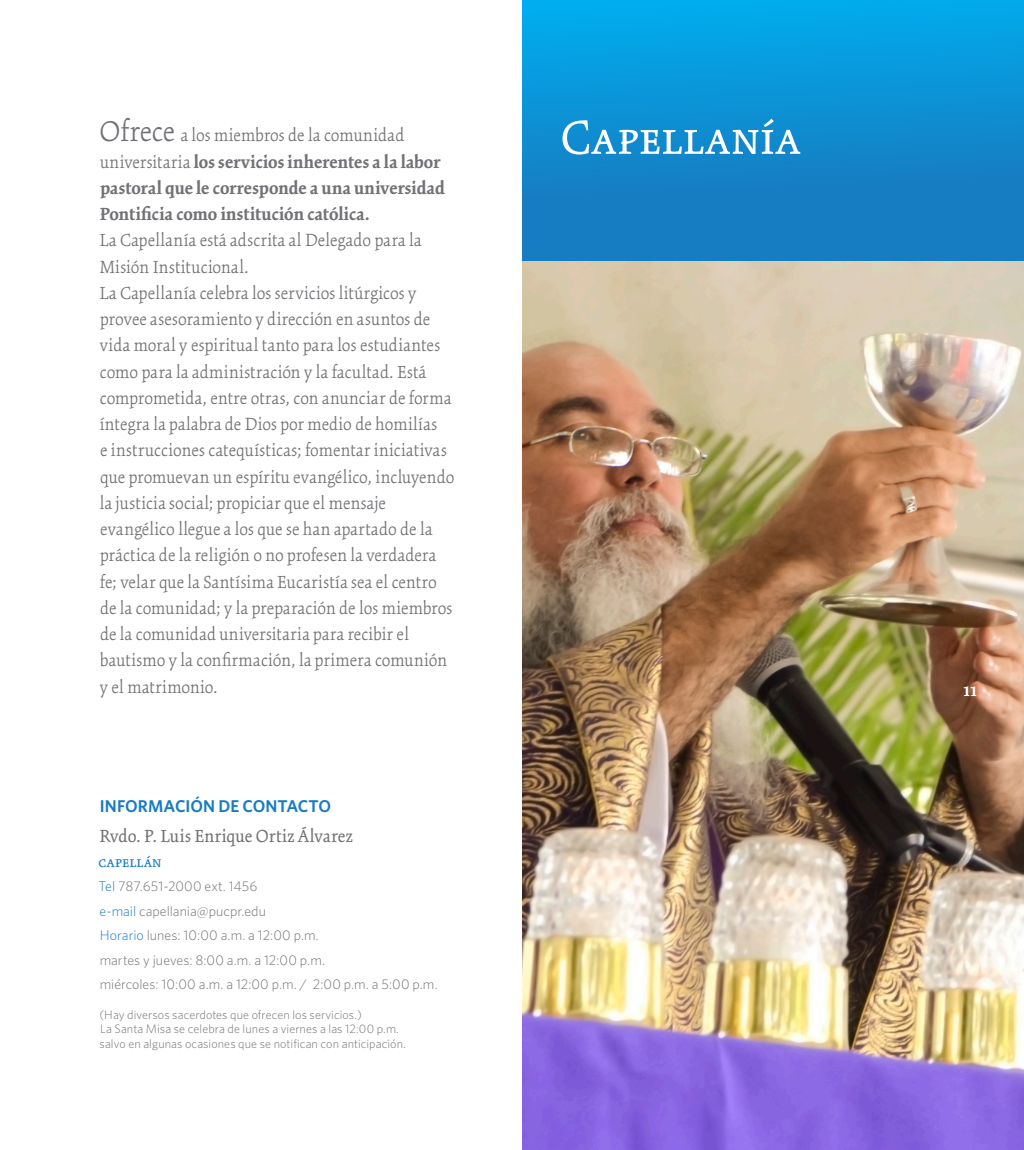
<style>
.page{position:relative;width:1024px;height:1150px;background:#fff}
.page>*{position:absolute;margin:0;border:0;box-sizing:border-box;transform-origin:0 0}
.Plain_Text{font:52.5px "Kinesis Pro 3";letter-spacing:.015em;color:#fff}
.t1{font:600 21px "Kinesis Pro 3";color:#fff}
.Plain_Text-2{font:300 19.25px/26.2px "Kinesis Pro 3";letter-spacing:.015em;color:#717275}
.t2{font:700 19.25px/26.2px "Kinesis Pro 3";letter-spacing:.005em;color:#717275}
.t3{font:19.25px "Kinesis Pro 3";letter-spacing:.01em;color:#717275}
.t4{font:600 17.15px "Whitney";color:#177dc2}
.t5{font:17.15px "Kinesis Pro 3";letter-spacing:.015em;color:#177dc2}
.t6{font:300 14px "Whitney";color:#717275}
.t7{font:300 12.25px "Whitney";letter-spacing:.005em;color:#717275}
.s1{font-weight:300;font-size:31.5px}
.s2{font-weight:300}
.s3{color:#177dc2}
</style>
<div class="page">
<svg style="left:522px;top:0;width:502px;height:262px;background:#0e8ed1"></svg>
<img style="left:522px;top:262px;width:502px;height:888px">
<p class="t2" style="left:100px;top:122px;width:347px"><span class="s1">Ofrece</span> <span class="s2">a los miembros de la comunidad universitaria</span> los servicios inherentes a la labor pastoral que le corresponde a una universidad Pontificia como institución católica.</p>
<p class="Plain_Text-2" style="left:99px;top:227px;width:324px">La Capellanía está adscrita al Delegado para la<br>Misión Institucional.</p>
<p class="Plain_Text-2" style="left:99px;top:280px;width:357px">La Capellanía celebra los servicios litúrgicos y provee asesoramiento y dirección en asuntos de vida moral y espiritual tanto para los estudiantes como para la administración y la facultad. Está comprometida, entre otras, con anunciar de forma íntegra la palabra de Dios por medio de homilías<br>e instrucciones catequísticas; fomentar iniciativas que promuevan un espíritu evangélico, incluyendo la justicia social; propiciar que el mensaje evangélico llegue a los que se han apartado de la práctica de la religión o no profesen la verdadera fe; velar que la Santísima Eucaristía sea el centro de la comunidad; y la preparación de los miembros de la comunidad universitaria para recibir el bautismo y la confirmación, la primera comunión y el matrimonio.</p>
<p class="t4" style="left:100px;top:796px;width:233px">INFORMACIÓN DE CONTACTO</p>
<p class="t3" style="left:99px;top:825px;width:255px">Rvdo. P. Luis Enrique Ortiz Álvarez</p>
<p class="t5" style="left:98px;top:851px;width:65px">capellán</p>
<p class="t6" style="left:98px;top:877px;width:161px"><span class="s3">Tel</span> 787.651-2000 ext. 1456</p>
<p class="t6" style="left:99px;top:902px;width:168px"><span class="s3">e-mail</span> capellania@pucpr.edu</p>
<p class="t6" style="left:100px;top:926px;width:220px"><span class="s3">Horario</span> lunes: 10:00 a.m. a 12:00 p.m.</p>
<p class="t6" style="left:100px;top:951px;width:227px">martes y jueves: 8:00 a.m. a 12:00 p.m.</p>
<p class="t6" style="left:100px;top:975px;width:339px">miércoles: 10:00 a.m. a 12:00 p.m. / 2:00 p.m. a 5:00 p.m.</p>
<p class="t7" style="left:99px;top:1007px;width:264px">(Hay diversos sacerdotes que ofrecen los servicios.)</p>
<p class="t7" style="left:100px;top:1021px;width:300px">La Santa Misa se celebra de lunes a viernes a las 12:00 p.m.</p>
<p class="t7" style="left:100px;top:1036px;width:308px">salvo en algunas ocasiones que se notifican con anticipación.</p>
<p class="Plain_Text" style="left:560px;top:107px;width:242px">Capellanía</p>
<p class="t1" style="left:963px;top:677px;width:15px">11</p>
</div>
